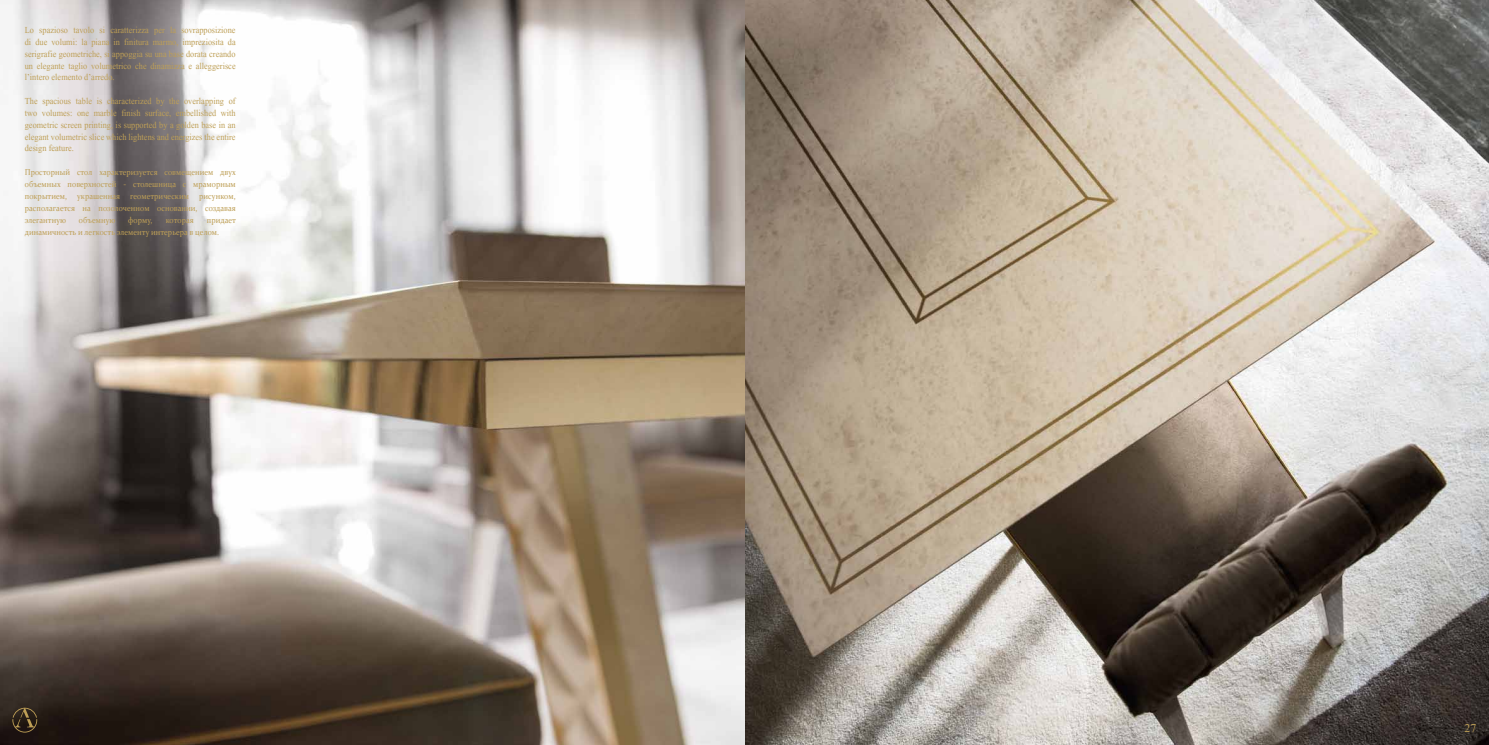
<style>
.page{position:relative;width:1489px;height:745px;background:#fff}
.page>*{position:absolute;margin:0;border:0;box-sizing:border-box;transform-origin:0 0}
.t1{font:14.88px "Aparajita";color:#be9f56}
.t2{font:11.38px/11.8px "Aparajita";letter-spacing:.005em;color:#be9f56;text-align:justify;scale:.9 1}
.t3{font:8.58px/11.9px "Constantia";letter-spacing:.005em;color:#be9f56;text-align:justify;scale:.9 1}
</style>
<div class="page">
<img style="left:0;top:0;width:1488px;height:744px">
<svg style="left:12px;top:707px;width:25px;height:25px"></svg>
<p class="t2" style="left:25px;top:25px;width:236px">Lo spazioso tavolo si caratterizza per la sovrapposizione di due volumi: la piana in finitura marmo, impreziosita da serigrafie geometriche, si appoggia su una base dorata creando un elegante taglio volumetrico che dinamizza e alleggerisce l’intero elemento d’arredo.</p>
<p class="t2" style="left:25px;top:96px;width:236px">The spacious table is characterized by the overlapping of two volumes: one marble finish surface, embellished with geometric screen printing, is supported by a golden base in an elegant volumetric slice which lightens and energizes the entire design feature.</p>
<p class="t3" style="left:25px;top:166px;width:236px">Просторный стол характеризуется совмещением двух объемных поверхностей - столешница с мраморным покрытием, украшенная геометрическим рисунком, располагается на позолоченном основании, создавая элегантную</p>
<p class="t3" style="left:79px;top:213px;width:42px">объемную</p>
<p class="t3" style="left:128px;top:213px;width:28px">форму,</p>
<p class="t3" style="left:166px;top:213px;width:33px">которая</p>
<p class="t3" style="left:25px;top:213px;width:236px;text-indent:182px">придает динамичность и легкость элементу интерьера в целом.</p>
<h1 class="t1" style="left:1464px;top:720px;width:13px">27</h1>
</div>
